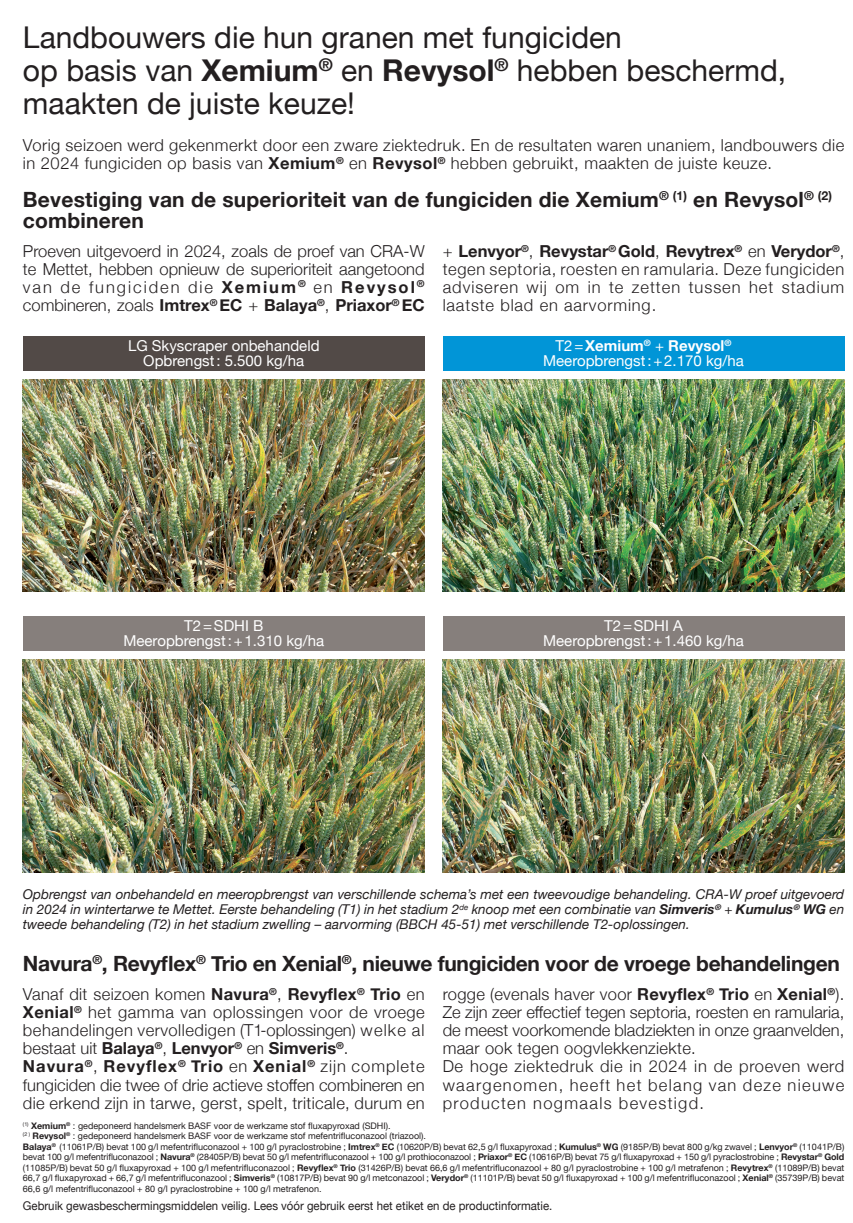
<style>
.page{position:relative;width:853px;height:1223px;background:#fff}
.page>*{position:absolute;margin:0;border:0;box-sizing:border-box;transform-origin:0 0}
.texte_legal_BASF_Cér{font:30px/33px "Helvetica Neue";color:#231f20}
.texte_legal_BASF_Cér-2{font:700 21px/21px "Helvetica Neue";letter-spacing:.01em;color:#231f20}
.texte_legal_BASF_Cér-3{font:700 21px "Helvetica Neue";letter-spacing:-.015em;color:#231f20}
.texte_legal_BASF_Cér-4{font:300 16.5px/18px "Helvetica Neue";letter-spacing:.03em;color:#231f20;text-align:justify}
.texte_legal_BASF_Cér-5{font:15px "Helvetica Neue";color:#fff}
.texte_legal_BASF_Cér-6{font:700 15px "Helvetica Neue";color:#fff}
.texte_legal_BASF_Cér-7{font:italic 13.5px/15px "Helvetica Neue";color:#231f20;text-align:justify}
.texte_legal_BASF_Cér-8{font:12px "Helvetica Neue";color:#231f20;scale:.95 1}
.texte_legal_BASF_Cér-9{font:9px/10.5px "Helvetica Neue";color:#231f20;text-align:justify}
.s1{font-weight:700}
.s2{font-weight:400}
</style>
<div class="page">
<div style="left:23px;top:337px;width:401px;height:34px;background:#524a47"></div>
<div style="left:23px;top:617px;width:401px;height:34px;background:#867f7c"></div>
<div style="left:442px;top:337px;width:402px;height:34px;background:#0195d7"></div>
<div style="left:442px;top:617px;width:402px;height:34px;background:#867f7c"></div>
<img style="left:23px;top:379px;width:401px;height:213px">
<img style="left:23px;top:659px;width:401px;height:213px">
<img style="left:442px;top:379px;width:402px;height:213px">
<img style="left:442px;top:659px;width:402px;height:213px">
<p class="texte_legal_BASF_Cér" style="left:23px;top:23px;width:600px">Landbouwers die hun granen met fungiciden</p>
<p class="texte_legal_BASF_Cér" style="left:23px;top:56px;width:764px">op basis van <span class="s1">Xemium</span><sup>®</sup> en <span class="s1">Revysol</span><sup>®</sup> hebben beschermd, maakten de juiste keuze!</p>
<p class="texte_legal_BASF_Cér-4" style="left:23px;top:135px;width:822px">Vorig seizoen werd gekenmerkt door een zware ziektedruk. En de resultaten waren unaniem, landbouwers die in 2024 fungiciden op basis van <span class="s1">Xemium</span><sup>®</sup> en <span class="s1">Revysol</span><sup>®</sup> hebben gebruikt, maakten de juiste keuze.</p>
<p class="texte_legal_BASF_Cér-2" style="left:23px;top:189px;width:810px">Bevestiging van de superioriteit van de fungiciden die Xemium<sup>®</sup> <sup>(1)</sup> en Revysol<sup>®</sup> <sup>(2) </sup>combineren</p>
<p class="texte_legal_BASF_Cér-4" style="left:23px;top:241px;width:403px">Proeven uitgevoerd in 2024, zoals de proef van CRA-W te Mettet, hebben opnieuw de superioriteit aangetoond van de fungiciden die <span class="s1">Xemium</span><sup>®</sup> en <span class="s1">Revysol</span><sup>® </sup>combineren, zoals <span class="s1">Imtrex</span><sup>®</sup> <span class="s1">EC</span> + <span class="s1">Balaya</span><sup>®</sup>, <span class="s1">Priaxor</span><sup>®</sup> <span class="s1">EC</span></p>
<p class="texte_legal_BASF_Cér-4" style="left:442px;top:241px;width:403px">+ <span class="s1">Lenvyor</span><sup>®</sup>, <span class="s1">Revystar</span><sup>®</sup> <span class="s1">Gold</span>, <span class="s1">Revytrex</span><sup>®</sup> en <span class="s1">Verydor</span><sup>®</sup>, tegen septoria, roesten en ramularia. Deze fungiciden adviseren wij om in te zetten tussen het stadium laatste blad en aarvorming.</p>
<p class="texte_legal_BASF_Cér-5" style="left:128px;top:335px;width:193px">LG Skyscraper onbehandeld</p>
<p class="texte_legal_BASF_Cér-5" style="left:143px;top:350px;width:162px">Opbrengst: 5.500 kg/ha</p>
<p class="texte_legal_BASF_Cér-5" style="left:184px;top:615px;width:81px">T2=SDHI B</p>
<p class="texte_legal_BASF_Cér-5" style="left:123px;top:630px;width:202px">Meeropbrengst:+1.310 kg/ha</p>
<p class="texte_legal_BASF_Cér-6" style="left:555px;top:334px;width:177px"><span class="s2">T2=</span>Xemium<sup>®</sup> <span class="s2">+</span> Revysol<sup>®</sup></p>
<p class="texte_legal_BASF_Cér-5" style="left:543px;top:350px;width:202px">Meeropbrengst:+2.170 kg/ha</p>
<p class="texte_legal_BASF_Cér-5" style="left:604px;top:615px;width:80px">T2=SDHI A</p>
<p class="texte_legal_BASF_Cér-5" style="left:543px;top:630px;width:202px">Meeropbrengst:+1.460 kg/ha</p>
<p class="texte_legal_BASF_Cér-7" style="left:23px;top:887px;width:822px">Opbrengst van onbehandeld en meeropbrengst van verschillende schema’s met een tweevoudige behandeling. CRA-W proef uitgevoerd in 2024 in wintertarwe te Mettet. Eerste behandeling (T1) in het stadium 2<sup>de</sup> knoop met een combinatie van <span class="s1">Simveris</span><sup>®</sup> + <span class="s1">Kumulus</span><sup>®</sup> <span class="s1">WG</span> en tweede behandeling (T2) in het stadium zwelling – aarvorming (BBCH 45-51) met verschillende T2-oplossingen.</p>
<p class="texte_legal_BASF_Cér-3" style="left:23px;top:946px;width:818px">Navura<sup>®</sup>, Revyflex<sup>®</sup> Trio en Xenial<sup>®</sup>, nieuwe fungiciden voor de vroege behandelingen</p>
<p class="texte_legal_BASF_Cér-4" style="left:23px;top:984px;width:403px">Vanaf dit seizoen komen <span class="s1">Navura</span><sup>®</sup>, <span class="s1">Revyflex</span><sup>®</sup> <span class="s1">Trio</span> en <span class="s1">Xenial</span><sup>®</sup> het gamma van oplossingen voor de vroege behandelingen vervolledigen (T1-oplossingen) welke al bestaat uit <span class="s1">Balaya</span><sup>®</sup>, <span class="s1">Lenvyor</span><sup>®</sup> en <span class="s1">Simveris</span><sup>®</sup>.</p>
<p class="texte_legal_BASF_Cér-4" style="left:23px;top:1056px;width:403px"><span class="s1">Navura</span><sup>®</sup>, <span class="s1">Revyflex</span><sup>®</sup> <span class="s1">Trio</span> en <span class="s1">Xenial</span><sup>®</sup> zijn complete fungiciden die twee of drie actieve stoffen combineren en die erkend zijn in tarwe, gerst, spelt, triticale, durum en</p>
<p class="texte_legal_BASF_Cér-4" style="left:442px;top:984px;width:403px">rogge (evenals haver voor <span class="s1">Revyflex</span><sup>®</sup> <span class="s1">Trio</span> en <span class="s1">Xenial</span><sup>®</sup>).<br>Ze zijn zeer effectief tegen septoria, roesten en ramularia, de meest voorkomende bladziekten in onze graanvelden, maar ook tegen oogvlekkenziekte.</p>
<p class="texte_legal_BASF_Cér-4" style="left:442px;top:1056px;width:403px">De hoge ziektedruk die in 2024 in de proeven werd waargenomen, heeft het belang van deze nieuwe producten nogmaals bevestigd.</p>
<p class="texte_legal_BASF_Cér-9" style="left:23px;top:1120px;width:369px"><sup>(1)</sup> <span class="s1">Xemium</span><sup>®</sup> : gedeponeerd handelsmerk BASF voor de werkzame stof fluxapyroxad (SDHI).</p>
<p class="texte_legal_BASF_Cér-9" style="left:23px;top:1131px;width:404px"><sup>(2</sup> <sup>)</sup> <span class="s1">Revysol</span><sup>®</sup> : gedeponeerd handelsmerk BASF voor de werkzame stof mefentrifluconazool (triazool).</p>
<p class="texte_legal_BASF_Cér-9" style="left:23px;top:1141px;width:822px"><span class="s1">Balaya</span><sup>®</sup> (11061P/B) bevat 100 g/l mefentrifluconazool + 100 g/l pyraclostrobine ; <span class="s1">Imtrex</span><sup>®</sup> <span class="s1">EC</span> (10620P/B) bevat 62,5 g/l fluxapyroxad ; <span class="s1">Kumulus</span><sup>®</sup> <span class="s1">WG</span> (9185P/B) bevat 800 g/kg zwavel ; <span class="s1">Lenvyor</span><sup>®</sup> (11041P/B) bevat 100 g/l mefentrifluconazool ; <span class="s1">Navura</span><sup>®</sup> (28405P/B) bevat 50 g/l mefentrifluconazool + 100 g/l prothioconazool ; <span class="s1">Priaxor</span><sup>®</sup> <span class="s1">EC</span> (10616P/B) bevat 75 g/l fluxapyroxad + 150 g/l pyraclostrobine ; <span class="s1">Revystar</span><sup>®</sup> <span class="s1">Gold </span>(11085P/B) bevat 50 g/l fluxapyroxad + 100 g/l mefentrifluconazool ; <span class="s1">Revyflex</span><sup>®</sup> <span class="s1">Trio</span> (31426P/B) bevat 66,6 g/l mefentrifluconazool + 80 g/l pyraclostrobine + 100 g/l metrafenon ; <span class="s1">Revytrex</span><sup>®</sup> (11089P/B) bevat 66,7 g/l fluxapyroxad + 66,7 g/l mefentrifluconazool ; <span class="s1">Simveris</span><sup>®</sup> (10817P/B) bevat 90 g/l metconazool ; <span class="s1">Verydor</span><sup>®</sup> (11101P/B) bevat 50 g/l fluxapyroxad + 100 g/l mefentrifluconazool ; <span class="s1">Xenial</span><sup>®</sup> (35739P/B) bevat 66,6 g/l mefentrifluconazool + 80 g/l pyraclostrobine + 100 g/l metrafenon.</p>
<p class="texte_legal_BASF_Cér-8" style="left:23px;top:1197px;width:558px">Gebruik gewasbeschermingsmiddelen veilig. Lees vóór gebruik eerst het etiket en de productinformatie.</p>
</div>
